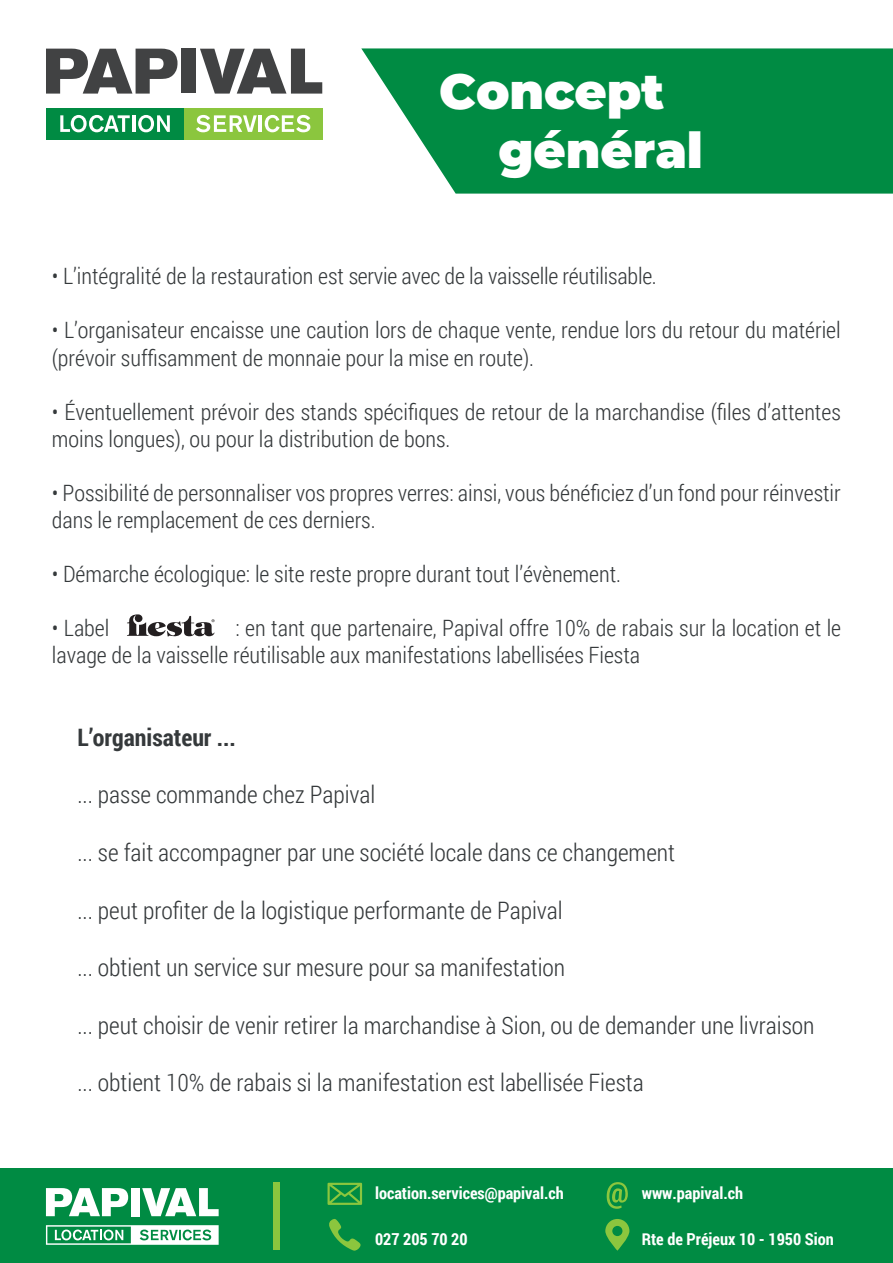
<style>
.page{position:relative;width:893px;height:1263px;background:#fff}
.page>*{position:absolute;margin:0;border:0;box-sizing:border-box;transform-origin:0 0}
.t1{font:900 49.5px/59.4px "Montserrat";color:#fff}
.t2{font:300 24px "Roboto Condensed";color:#35393b}
.t3{font:700 24px "Roboto Condensed";color:#35393b}
.t4{font:300 22.5px/27px "Roboto Condensed";color:#35393b}
.t5{font:700 16.5px "Roboto Condensed";color:#fff}
</style>
<div class="page">
<svg style="left:46px;top:49px;width:131px;height:45px"></svg>
<div style="left:182px;top:48px;width:14px;height:45px;background:#414243"></div>
<svg style="left:200px;top:49px;width:122px;height:45px"></svg>
<div style="left:46px;top:108px;width:138px;height:31px;background:#008b43"></div>
<svg style="left:60px;top:115px;width:70px;height:17px"></svg>
<hr style="left:132px;top:115px;width:3px;height:17px;background:#fff">
<svg style="left:138px;top:115px;width:32px;height:17px"></svg>
<div style="left:184px;top:108px;width:138px;height:31px;background:#8bc63e"></div>
<svg style="left:196px;top:115px;width:61px;height:17px"></svg>
<hr style="left:259px;top:115px;width:3px;height:17px;background:#fff">
<svg style="left:265px;top:115px;width:45px;height:17px"></svg>
<div style="left:0;top:1169px;width:893px;height:94px;background:#008b43"></div>
<div style="left:273px;top:1182px;width:7px;height:68px;background:#8bc63e"></div>
<svg style="left:327px;top:1183px;width:35px;height:22px"></svg>
<svg style="left:329px;top:1219px;width:32px;height:32px"></svg>
<svg style="left:605px;top:1219px;width:24px;height:32px"></svg>
<svg style="left:606px;top:1182px;width:22px;height:27px"></svg>
<svg style="left:46px;top:1188px;width:82px;height:28px"></svg>
<div style="left:131px;top:1188px;width:9px;height:28px;background:#fff"></div>
<svg style="left:142px;top:1188px;width:77px;height:28px"></svg>
<svg style="left:46px;top:1225px;width:173px;height:20px"></svg>
<svg style="left:361px;top:48px;width:532px;height:146px;background:#1c9757"></svg>
<svg style="left:127px;top:614px;width:87px;height:23px"></svg>
<h1 class="t1" style="left:498px;top:58px;width:206px;text-indent:-59px">Concept général</h1>
<p class="t4" style="left:52px;top:262px;width:606px">• L’intégralité de la restauration est servie avec de la vaisselle réutilisable.</p>
<p class="t4" style="left:52px;top:316px;width:790px">• L’organisateur encaisse une caution lors de chaque vente, rendue lors du retour du matériel (prévoir suffisamment de monnaie pour la mise en route).</p>
<p class="t4" style="left:52px;top:397px;width:790px">• Éventuellement prévoir des stands spécifiques de retour de la marchandise (files d’attentes moins longues), ou pour la distribution de bons.</p>
<p class="t4" style="left:52px;top:478px;width:790px">• Possibilité de personnaliser vos propres verres: ainsi, vous bénéficiez d’un fond pour réinvestir dans le remplacement de ces derniers.</p>
<p class="t4" style="left:52px;top:559px;width:571px">• Démarche écologique: le site reste propre durant tout l’évènement.</p>
<p class="t4" style="left:52px;top:613px;width:59px">• Label</p>
<p class="t4" style="left:52px;top:613px;width:791px;text-indent:184px">: en tant que partenaire, Papival offre 10% de rabais sur la location et le lavage de la vaisselle réutilisable aux manifestations labellisées Fiesta</p>
<p class="t3" style="left:78px;top:720px;width:160px">L’organisateur ...</p>
<p class="t2" style="left:78px;top:778px;width:299px">... passe commande chez Papival</p>
<p class="t2" style="left:78px;top:836px;width:599px">... se fait accompagner par une société locale dans ce changement</p>
<p class="t2" style="left:78px;top:893px;width:487px">... peut profiter de la logistique performante de Papival</p>
<p class="t2" style="left:78px;top:951px;width:489px">... obtient un service sur mesure pour sa manifestation</p>
<p class="t2" style="left:78px;top:1009px;width:738px">... peut choisir de venir retirer la marchandise à Sion, ou de demander une livraison</p>
<p class="t2" style="left:78px;top:1066px;width:568px">... obtient 10% de rabais si la manifestation est labellisée Fiesta</p>
<p class="t5" style="left:375px;top:1181px;width:190px">location.services@papival.ch</p>
<p class="t5" style="left:375px;top:1227px;width:94px">027 205 70 20</p>
<p class="t5" style="left:642px;top:1181px;width:103px">www.papival.ch</p>
<p class="t5" style="left:642px;top:1227px;width:194px">Rte de Préjeux 10 - 1950 Sion</p>
</div>
